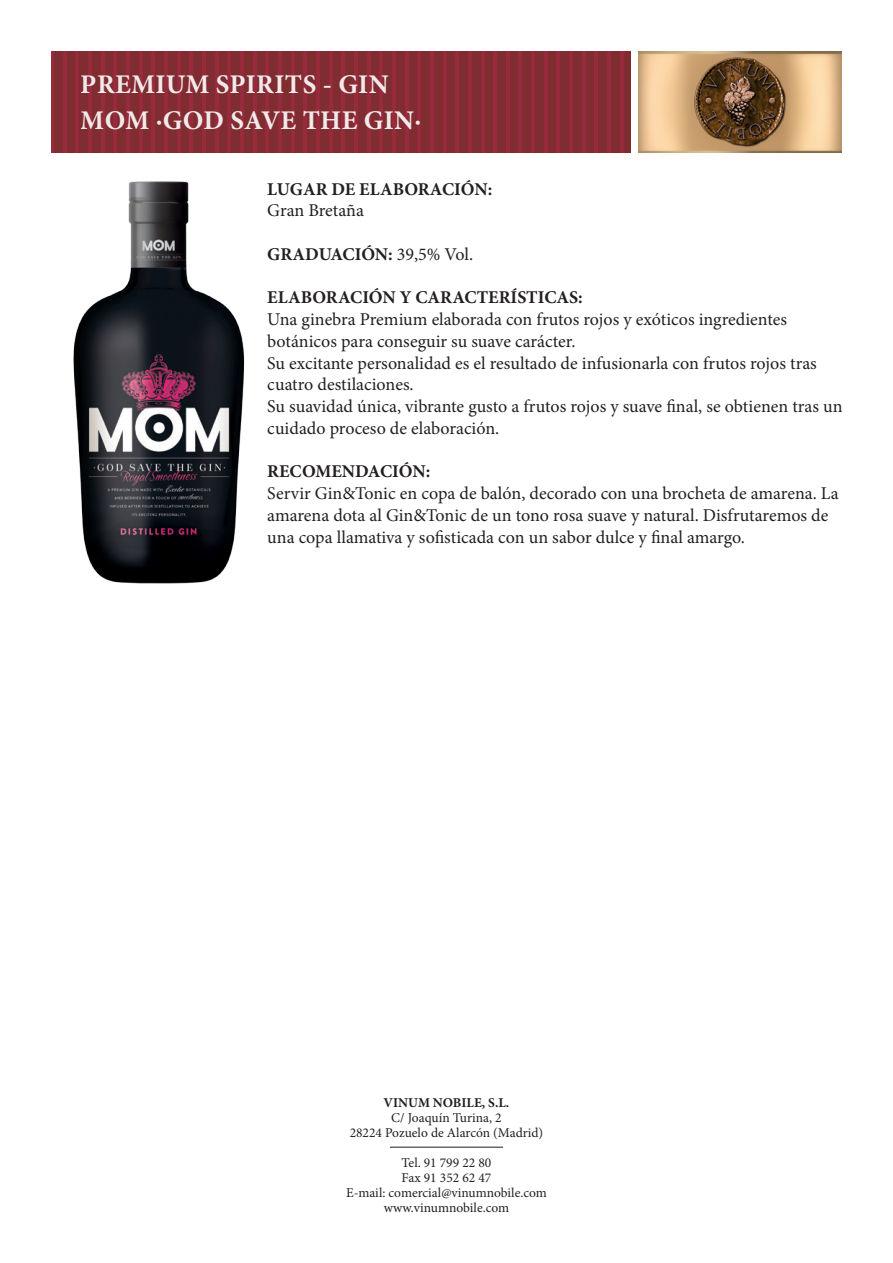
<style>
.page{position:relative;width:893px;height:1263px;background:#fff}
.page>*{position:absolute;margin:0;border:0;box-sizing:border-box;transform-origin:0 0}
.t1{font:700 27px/36px "Minion Pro";letter-spacing:.01em;color:#fff}
.t2{font:18px/21.8px "Minion Pro";color:#231f20}
.t3{font:700 18px "Minion Pro";color:#231f20}
.t4{font:13.5px/15px "Minion Pro";color:#231f20;text-align:center}
.t5{font:700 13.5px "Minion Pro";color:#231f20}
.s1{font-weight:400}
</style>
<div class="page">
<div style="left:51px;top:51px;width:580px;height:102px;background:#7f2d31"></div>
<hr style="left:455px;top:51px;width:4px;height:102px;background:#972a3b">
<hr style="left:468px;top:51px;width:4px;height:102px;background:#972a3b">
<hr style="left:481px;top:51px;width:3px;height:102px;background:#972a3b">
<hr style="left:493px;top:51px;width:4px;height:102px;background:#972a3b">
<hr style="left:506px;top:51px;width:4px;height:102px;background:#972a3b">
<hr style="left:51px;top:51px;width:3px;height:102px;background:#972a3b">
<hr style="left:519px;top:51px;width:3px;height:102px;background:#972a3b">
<hr style="left:63px;top:51px;width:4px;height:102px;background:#972a3b">
<hr style="left:531px;top:51px;width:4px;height:102px;background:#972a3b">
<hr style="left:76px;top:51px;width:3px;height:102px;background:#972a3b">
<hr style="left:544px;top:51px;width:4px;height:102px;background:#972a3b">
<hr style="left:88px;top:51px;width:4px;height:102px;background:#972a3b">
<hr style="left:557px;top:51px;width:3px;height:102px;background:#972a3b">
<hr style="left:101px;top:51px;width:3px;height:102px;background:#972a3b">
<hr style="left:569px;top:51px;width:4px;height:102px;background:#972a3b">
<hr style="left:114px;top:51px;width:3px;height:102px;background:#972a3b">
<hr style="left:582px;top:51px;width:3px;height:102px;background:#972a3b">
<hr style="left:126px;top:51px;width:4px;height:102px;background:#972a3b">
<hr style="left:595px;top:51px;width:3px;height:102px;background:#972a3b">
<hr style="left:139px;top:51px;width:3px;height:102px;background:#972a3b">
<hr style="left:607px;top:51px;width:4px;height:102px;background:#972a3b">
<hr style="left:152px;top:51px;width:3px;height:102px;background:#972a3b">
<hr style="left:620px;top:51px;width:3px;height:102px;background:#972a3b">
<hr style="left:164px;top:51px;width:4px;height:102px;background:#972a3b">
<hr style="left:177px;top:51px;width:3px;height:102px;background:#972a3b">
<hr style="left:190px;top:51px;width:3px;height:102px;background:#972a3b">
<hr style="left:202px;top:51px;width:4px;height:102px;background:#972a3b">
<hr style="left:215px;top:51px;width:3px;height:102px;background:#972a3b">
<hr style="left:228px;top:51px;width:3px;height:102px;background:#972a3b">
<hr style="left:240px;top:51px;width:4px;height:102px;background:#972a3b">
<hr style="left:253px;top:51px;width:3px;height:102px;background:#972a3b">
<hr style="left:265px;top:51px;width:4px;height:102px;background:#972a3b">
<hr style="left:278px;top:51px;width:4px;height:102px;background:#972a3b">
<hr style="left:291px;top:51px;width:3px;height:102px;background:#972a3b">
<hr style="left:303px;top:51px;width:4px;height:102px;background:#972a3b">
<hr style="left:316px;top:51px;width:4px;height:102px;background:#972a3b">
<hr style="left:329px;top:51px;width:3px;height:102px;background:#972a3b">
<hr style="left:341px;top:51px;width:4px;height:102px;background:#972a3b">
<hr style="left:354px;top:51px;width:4px;height:102px;background:#972a3b">
<hr style="left:367px;top:51px;width:3px;height:102px;background:#972a3b">
<hr style="left:379px;top:51px;width:4px;height:102px;background:#972a3b">
<hr style="left:392px;top:51px;width:4px;height:102px;background:#972a3b">
<hr style="left:405px;top:51px;width:3px;height:102px;background:#972a3b">
<hr style="left:417px;top:51px;width:4px;height:102px;background:#972a3b">
<hr style="left:430px;top:51px;width:4px;height:102px;background:#972a3b">
<hr style="left:443px;top:51px;width:3px;height:102px;background:#972a3b">
<img style="left:639px;top:51px;width:203px;height:102px">
<img style="left:692px;top:54px;width:97px;height:96px">
<hr style="left:390px;top:1147px;width:113px;height:1px;background:#231f20">
<img style="left:73px;top:181px;width:172px;height:403px">
<h1 class="t1" style="left:81px;top:66px;width:342px">PREMIUM SPIRITS - GIN<br>MOM ·GOD SAVE THE GIN·</h1>
<p class="t3" style="left:267px;top:176px;width:227px">LUGAR DE ELABORACIÓN:</p>
<p class="t2" style="left:267px;top:200px;width:98px">Gran Bretaña</p>
<p class="t3" style="left:267px;top:241px;width:207px">GRADUACIÓN: <span class="s1">39,5% Vol.</span></p>
<p class="t3" style="left:267px;top:285px;width:317px">ELABORACIÓN Y CARACTERÍSTICAS:</p>
<p class="t2" style="left:267px;top:309px;width:577px">Una ginebra Premium elaborada con frutos rojos y exóticos ingredientes botánicos para conseguir su suave carácter.<br>Su excitante personalidad es el resultado de infusionarla con frutos rojos tras cuatro destilaciones.<br>Su suavidad única, vibrante gusto a frutos rojos y suave final, se obtienen tras un cuidado proceso de elaboración.</p>
<p class="t3" style="left:267px;top:459px;width:165px">RECOMENDACIÓN:</p>
<p class="t2" style="left:267px;top:483px;width:573px">Servir Gin&amp;Tonic en copa de balón, decorado con una brocheta de amarena. La amarena dota al Gin&amp;Tonic de un tono rosa suave y natural. Disfrutaremos de una copa llamativa y sofisticada con un sabor dulce y final amargo.</p>
<p class="t5" style="left:384px;top:1093px;width:127px">VINUM NOBILE, S.L.</p>
<p class="t4" style="left:350px;top:1110px;width:195px">C/ Joaquín Turina, 2<br>28224 Pozuelo de Alarcón (Madrid)</p>
<p class="t4" style="left:346px;top:1155px;width:202px">Tel. 91 799 22 80<br>Fax 91 352 62 47<br>E-mail: comercial@vinumnobile.com www.vinumnobile.com</p>
</div>
